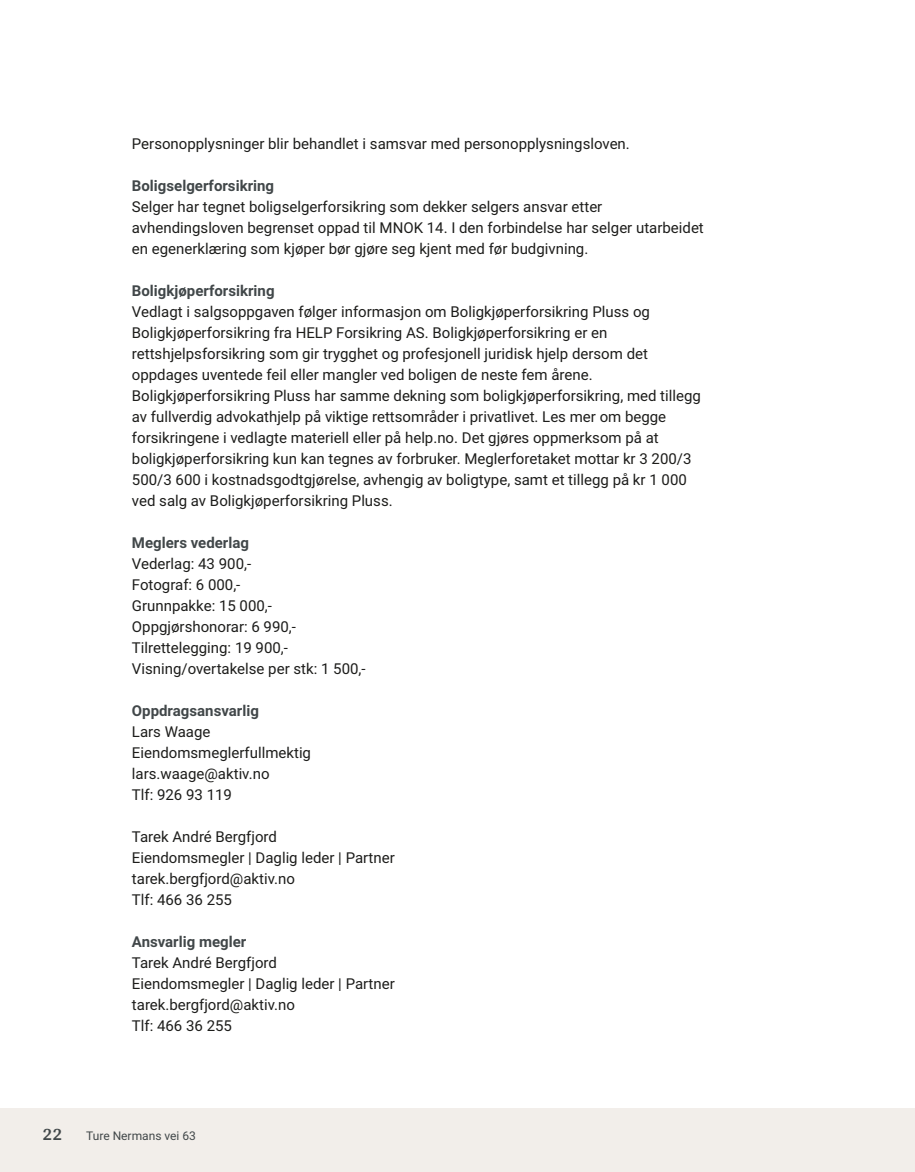
<style>
.page{position:relative;width:915px;height:1172px;background:#fff}
.page>*{position:absolute;margin:0;border:0;box-sizing:border-box;transform-origin:0 0}
.t1{font:700 18px "Arya";color:#414749}
.t2{font:15px/21px "Roboto Vitec";color:#1d1d1b}
.t3{font:700 15px "Roboto Vitec";color:#414749}
.t4{font:12px "Roboto Vitec";color:#414749}
</style>
<div class="page">
<div style="left:0;top:1108px;width:914px;height:64px;background:#f2eeea"></div>
<p class="t2" style="left:132px;top:132px;width:499px">Personopplysninger blir behandlet i samsvar med personopplysningsloven.</p>
<p class="t3" style="left:132px;top:175px;width:144px">Boligselgerforsikring</p>
<p class="t2" style="left:132px;top:195px;width:573px">Selger har tegnet boligselgerforsikring som dekker selgers ansvar etter avhendingsloven begrenset oppad til MNOK 14. I den forbindelse har selger utarbeidet en egenerklæring som kjøper bør gjøre seg kjent med før budgivning.</p>
<p class="t3" style="left:132px;top:280px;width:144px">Boligkjøperforsikring</p>
<p class="t2" style="left:132px;top:300px;width:570px">Vedlagt i salgsoppgaven følger informasjon om Boligkjøperforsikring Pluss og Boligkjøperforsikring fra HELP Forsikring AS. Boligkjøperforsikring er en rettshjelpsforsikring som gir trygghet og profesjonell juridisk hjelp dersom det oppdages uventede feil eller mangler ved boligen de neste fem årene.<br>Boligkjøperforsikring Pluss har samme dekning som boligkjøperforsikring, med tillegg av fullverdig advokathjelp på viktige rettsområder i privatlivet. Les mer om begge forsikringene i vedlagte materiell eller på help.no. Det gjøres oppmerksom på at boligkjøperforsikring kun kan tegnes av forbruker. Meglerforetaket mottar kr 3 200/3<br>500/3 600 i kostnadsgodtgjørelse, avhengig av boligtype, samt et tillegg på kr 1 000 ved salg av Boligkjøperforsikring Pluss.</p>
<p class="t3" style="left:132px;top:532px;width:119px">Meglers vederlag</p>
<p class="t2" style="left:132px;top:552px;width:235px">Vederlag: 43 900,‑<br>Fotograf: 6 000,‑<br>Grunnpakke: 15 000,‑<br>Oppgjørshonorar: 6 990,‑<br>Tilrettelegging: 19 900,‑<br>Visning/overtakelse per stk: 1 500,‑</p>
<p class="t3" style="left:132px;top:700px;width:128px">Oppdragsansvarlig</p>
<p class="t2" style="left:132px;top:720px;width:180px">Lars Waage<br>Eiendomsmeglerfullmektig lars.waage@aktiv.no<br>Tlf: 926 93 119</p>
<p class="t2" style="left:132px;top:825px;width:264px">Tarek André Bergfjord<br>Eiendomsmegler | Daglig leder | Partner tarek.bergfjord@aktiv.no<br>Tlf: 466 36 255</p>
<p class="t3" style="left:132px;top:931px;width:116px">Ansvarlig megler</p>
<p class="t2" style="left:132px;top:951px;width:264px">Tarek André Bergfjord<br>Eiendomsmegler | Daglig leder | Partner tarek.bergfjord@aktiv.no<br>Tlf: 466 36 255</p>
<p class="t1" style="left:43px;top:1123px;width:21px">22</p>
<p class="t4" style="left:86px;top:1127px;width:111px">Ture Nermans vei 63</p>
</div>
